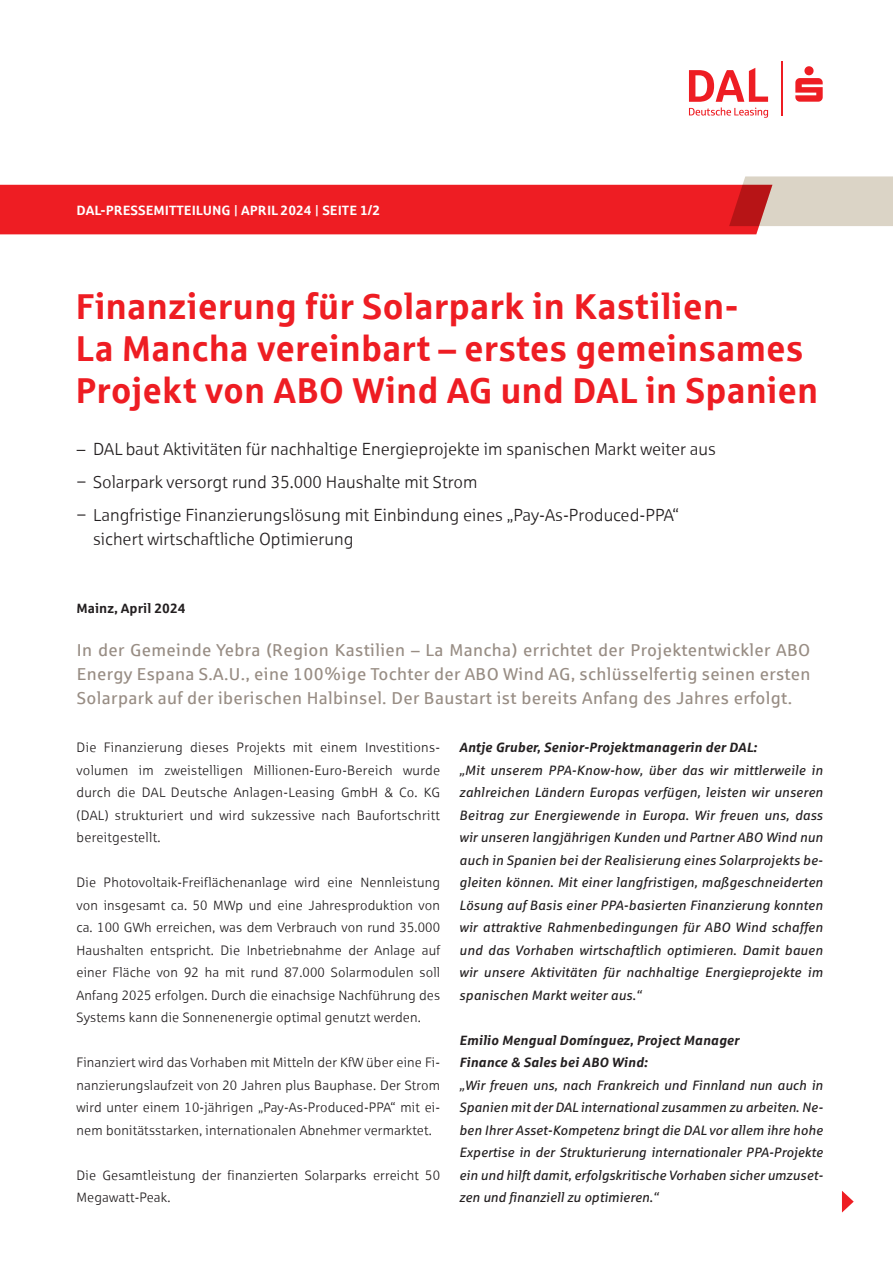
<style>
.page{position:relative;width:893px;height:1263px;background:#fff}
.page>*{position:absolute;margin:0;border:0;box-sizing:border-box;transform-origin:0 0}
.t1{font:700 36px/42px "Sparkasse Rg";color:#ee1d23}
.t2{font:17.25px/24px "Sparkasse Rg";letter-spacing:.02em;color:#988d84;text-align:justify}
.t3{font:17.25px/33.2px "Sparkasse Lt";color:#231f20}
.t4{font:13.5px/22.5px "Sparkasse Lt";letter-spacing:.01em;color:#231f20;text-align:justify}
.t5{font:italic 13.5px/22.5px "Sparkasse Rg";color:#231f20;text-align:justify}
.t6{font:italic 700 13.5px/22.5px "Sparkasse Rg";color:#231f20}
.t7{font:700 13.5px "Sparkasse Rg";color:#fff}
.t8{font:700 13.5px "Sparkasse Rg";color:#231f20}
</style>
<div class="page">
<svg style="left:0;top:176px;width:893px;height:58px;background:#ec5557"></svg>
<svg style="left:842px;top:1191px;width:12px;height:21px"></svg>
<hr style="left:781px;top:61px;width:2px;height:54px;background:#ee1d23">
<svg style="left:795px;top:66px;width:28px;height:36px"></svg>
<svg style="left:689px;top:68px;width:79px;height:50px"></svg>
<p class="t7" style="left:77px;top:201px;width:305px">DAL-PRESSEMITTEILUNG | APRIL 2024 | SEITE 1/2</p>
<h1 class="t1" style="left:75px;top:284px;width:744px">Finanzierung für Solarpark in Kastilien-<br>La Mancha vereinbart – erstes gemeinsames<br>Projekt von ABO Wind AG und DAL in Spanien</h1>
<p class="t3" style="left:77px;top:432px;width:641px">– DAL baut Aktivitäten für nachhaltige Energieprojekte im spanischen Markt weiter aus − Solarpark versorgt rund 35.000 Haushalte mit Strom<br>− Langfristige Finanzierungslösung mit Einbindung eines „Pay-As-Produced-PPA“</p>
<p class="t3" style="left:93px;top:522px;width:262px">sichert wirtschaftliche Optimierung</p>
<p class="t8" style="left:77px;top:600px;width:111px">Mainz, April 2024</p>
<p class="t2" style="left:77px;top:637px;width:735px">In der Gemeinde Yebra (Region Kastilien – La Mancha) errichtet der Projektentwickler ABO Energy Espana S.A.U., eine 100%ige Tochter der ABO Wind AG, schlüsselfertig seinen ersten Solarpark auf der iberischen Halbinsel. Der Baustart ist bereits Anfang des Jahres erfolgt.</p>
<p class="t4" style="left:77px;top:736px;width:365px">Die Finanzierung dieses Projekts mit einem Investitions&shy;volumen im zweistelligen Millionen-Euro-Bereich wurde durch die DAL Deutsche Anlagen-Leasing GmbH &amp; Co. KG (DAL) strukturiert und wird sukzessive nach Baufortschritt bereitgestellt.</p>
<p class="t4" style="left:77px;top:871px;width:365px">Die Photovoltaik-Freiflächenanlage wird eine Nennleistung von insgesamt ca. 50 MWp und eine Jahresproduktion von ca. 100 GWh erreichen, was dem Verbrauch von rund 35.000<br>Haushalten entspricht. Die Inbetriebnahme der Anlage auf einer Fläche von 92 ha mit rund 87.000 Solarmodulen soll Anfang 2025 erfolgen. Durch die einachsige Nachführung des Systems kann die Sonnenenergie optimal genutzt werden.</p>
<p class="t4" style="left:77px;top:1051px;width:365px">Finanziert wird das Vorhaben mit Mitteln der KfW über eine Fi&shy;nanzierungslaufzeit von 20 Jahren plus Bauphase. Der Strom wird unter einem 10-jährigen „Pay-As-Produced-PPA“ mit ei&shy;nem bonitätsstarken, internationalen Abnehmer vermarktet.</p>
<p class="t4" style="left:77px;top:1163px;width:365px">Die Gesamtleistung der finanzierten Solarparks erreicht 50<br>Megawatt-Peak.</p>
<p class="t6" style="left:459px;top:736px;width:299px">Antje Gruber, Senior-Projektmanagerin der DAL:</p>
<p class="t5" style="left:459px;top:758px;width:365px">„Mit unserem PPA-Know-how, über das wir mittlerweile in zahlreichen Ländern Europas verfügen, leisten wir unseren Beitrag zur Energiewende in Europa. Wir freuen uns, dass wir unseren langjährigen Kunden und Partner ABO Wind nun auch in Spanien bei der Realisierung eines Solarprojekts be&shy;gleiten können. Mit einer langfristigen, maßgeschneiderten Lösung auf Basis einer PPA-basierten Finanzierung konnten wir attraktive Rahmenbedingungen für ABO Wind schaffen und das Vorhaben wirtschaftlich optimieren. Damit bauen wir unsere Aktivitäten für nachhaltige Energieprojekte im spanischen Markt weiter aus.“</p>
<p class="t6" style="left:459px;top:1028px;width:281px">Emilio Mengual Domínguez, Project Manager<br>Finance &amp; Sales bei ABO Wind:</p>
<p class="t5" style="left:459px;top:1073px;width:365px">„Wir freuen uns, nach Frankreich und Finnland nun auch in Spanien mit der DAL international zusammen zu arbeiten. Ne&shy;ben Ihrer Asset-Kompetenz bringt die DAL vor allem ihre hohe Expertise in der Strukturierung internationaler PPA-Projekte ein und hilft damit, erfolgskritische Vorhaben sicher umzuset&shy;zen und finanziell zu optimieren.“</p>
</div>
